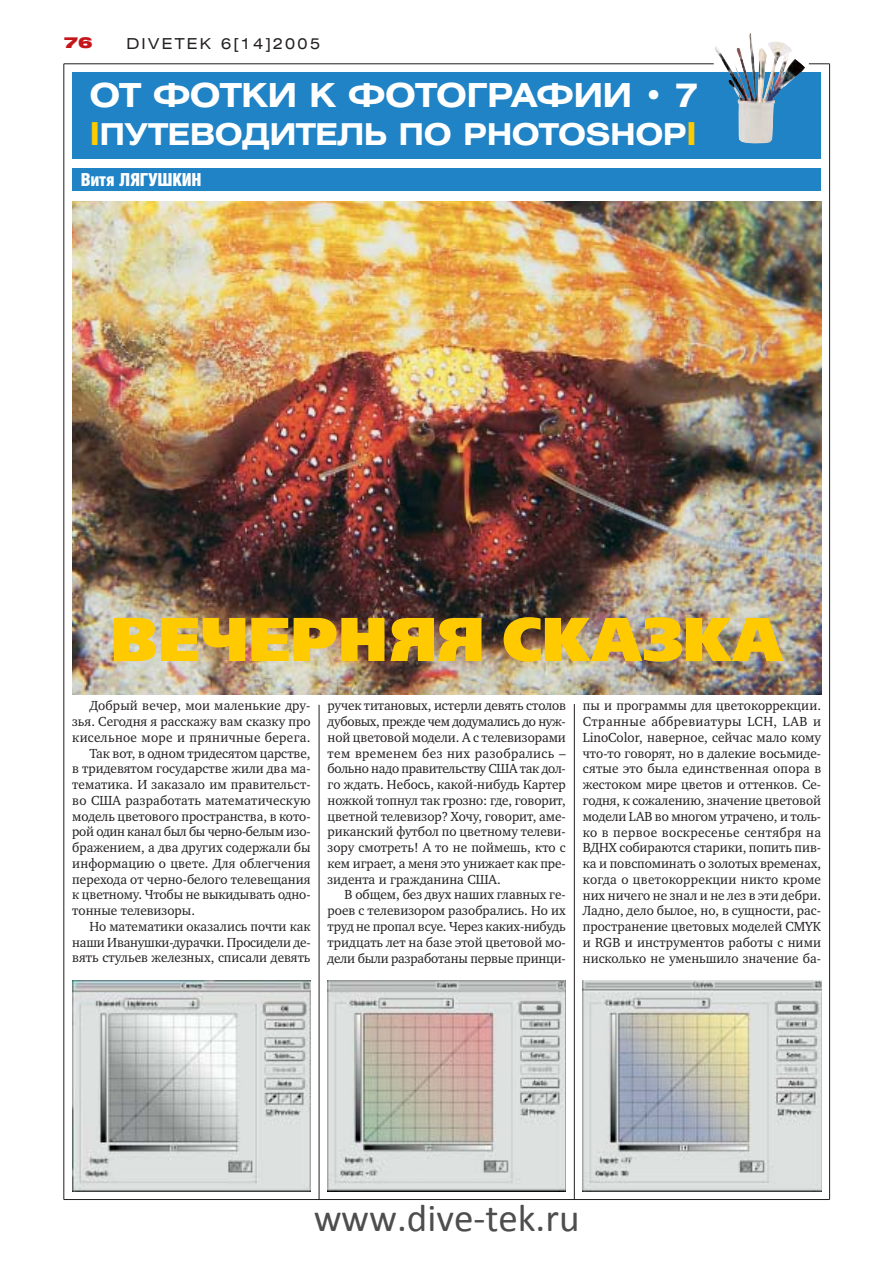
<style>
.page{position:relative;width:893px;height:1262px;background:#fff}
.page>*{position:absolute;margin:0;border:0;box-sizing:border-box;transform-origin:0 0}
.t1{font:61.5px "Free Set Black C";color:#ffcb00}
.t2{font:39px "Calibri";color:rgb(0 0 0/.7)}
.t3{font:700 33px "Helios Ext";letter-spacing:-.02em;color:#fff}
.t4{font:700 30px "Helios Ext";letter-spacing:-.02em;color:#fff}
.t5{font:900 18px "Helios Cond";letter-spacing:-.015em;color:#fff}
.t6{font:15px "Helios Ext";letter-spacing:.155em;color:#231f1f}
.t7{font:900 15px "Helios Ext";color:#c4161b}
.t8{font:13.5px/15.8px "Charter C";color:#231f1f;text-align:justify}
.t9{font:13.5px "Charter C";letter-spacing:-.025em;color:#231f1f}
.t10{font:13.5px "Charter C";letter-spacing:.025em;color:#231f1f}
.s1{font-size:31.5px;color:#ffcb00}
</style>
<div class="page">
<hr style="left:64px;top:64px;width:1px;height:1135px;background:#231f1f">
<hr style="left:829px;top:64px;width:1px;height:1135px;background:#231f1f">
<hr style="left:64px;top:64px;width:649px;height:1px;background:#231f1f">
<svg style="left:809px;top:64px;width:20px;height:1px"></svg>
<hr style="left:64px;top:1199px;width:765px;height:1px;background:#231f1f">
<hr style="left:319px;top:705px;width:1px;height:494px;background:#231f1f">
<hr style="left:574px;top:704px;width:1px;height:495px;background:#231f1f">
<div style="left:72px;top:72px;width:749px;height:87px;background:#2083c6"></div>
<img style="left:715px;top:33px;width:90px;height:111px">
<div style="left:72px;top:168px;width:749px;height:22px;background:#2083c6"></div>
<img style="left:72px;top:980px;width:238px;height:211px">
<img style="left:327px;top:980px;width:239px;height:211px">
<img style="left:583px;top:980px;width:238px;height:211px">
<img style="left:72px;top:201px;width:749px;height:493px">
<p class="t7" style="left:64px;top:37px;width:30px">76</p>
<p class="t6" style="left:126px;top:38px;width:195px">DIVETEK 6[14]2005</p>
<h3 class="t3" style="left:89px;top:82px;width:610px">ОТ ФОТКИ К ФОТОГРАФИИ • 7</h3>
<h3 class="t4" style="left:89px;top:123px;width:609px"><span class="s1">I</span>ПУТЕВОДИТЕЛЬ ПО PHOTOSHOP<span class="s1">I</span></h3>
<h3 class="t5" style="left:81px;top:172px;width:122px">Витя ЛЯГУШКИН</h3>
<h1 class="t1" style="left:111px;top:613px;width:673px">ВЕЧЕРНЯЯ СКАЗКА</h1>
<p class="t8" style="left:89px;top:698px;width:223px">Добрый вечер, мои маленькие дру-</p>
<p class="t8" style="left:72px;top:714px;width:240px">зья. Сегодня я расскажу вам сказку про</p>
<p class="t10" style="left:72px;top:732px;width:240px">кисельное море и пряничные берега.</p>
<p class="t8" style="left:89px;top:746px;width:223px">Так вот, в одном тридесятом царстве,</p>
<p class="t8" style="left:72px;top:762px;width:240px">в тридевятом государстве жили два ма-</p>
<p class="t8" style="left:72px;top:777px;width:240px">тематика. И заказало им правительст-</p>
<p class="t8" style="left:72px;top:793px;width:240px">во США разработать математическую</p>
<p class="t8" style="left:72px;top:809px;width:240px">модель цветового пространства, в кото-</p>
<p class="t9" style="left:72px;top:826px;width:240px">рой один канал был бы черно-белым изо-</p>
<p class="t8" style="left:72px;top:840px;width:240px">бражением, а два других содержали бы</p>
<p class="t8" style="left:72px;top:856px;width:240px">информацию о цвете. Для облегчения</p>
<p class="t8" style="left:72px;top:872px;width:240px">перехода от черно-белого телевещания</p>
<p class="t8" style="left:72px;top:888px;width:240px">к цветному. Чтобы не выкидывать одно-</p>
<p class="t8" style="left:72px;top:903px;width:124px">тонные телевизоры.</p>
<p class="t8" style="left:89px;top:919px;width:223px">Но математики оказались почти как</p>
<p class="t8" style="left:72px;top:935px;width:240px">наши Иванушки-дурачки. Просидели де-</p>
<p class="t8" style="left:72px;top:951px;width:240px">вять стульев железных, списали девять</p>
<p class="t8" style="left:327px;top:699px;width:240px">ручек титановых, истерли девять столов дубовых, прежде чем додумались до нуж&shy;ной цветовой модели. А с телевизорами тем временем без них разобрались – больно надо правительству США так дол&shy;го ждать. Небось, какой-нибудь Картер ножкой топнул так грозно: где, говорит, цветной телевизор? Хочу, говорит, аме&shy;риканский футбол по цветному телеви&shy;зору смотреть! А то не поймешь, кто с кем играет, а меня это унижает как пре&shy;зидента и гражданина США.</p>
<p class="t8" style="left:327px;top:888px;width:240px;text-indent:17px">В общем, без двух наших главных ге&shy;роев с телевизором разобрались. Но их труд не пропал всуе. Через каких-нибудь тридцать лет на базе этой цветовой мо&shy;дели были разработаны первые принци-</p>
<p class="t8" style="left:583px;top:699px;width:240px">пы и программы для цветокоррекции.<br>Странные аббревиатуры LCH, LAB и LinoColor, наверное, сейчас мало кому что-то говорят, но в далекие восьмиде&shy;сятые это была единственная опора в жестоком мире цветов и оттенков. Се&shy;годня, к сожалению, значение цветовой модели LAB во многом утрачено, и толь&shy;ко в первое воскресенье сентября на ВДНХ собираются старики, попить пив&shy;ка и повспоминать о золотых временах, когда о цветокоррекции никто кроме них ничего не знал и не лез в эти дебри.<br>Ладно, дело былое, но, в сущности, рас&shy;пространение цветовых моделей CMYK и RGB и инструментов работы с ними нисколько не уменьшило значение ба-</p>
<h2 class="t2" style="left:313px;top:1193px;width:268px">www.dive-tek.ru</h2>
</div>
